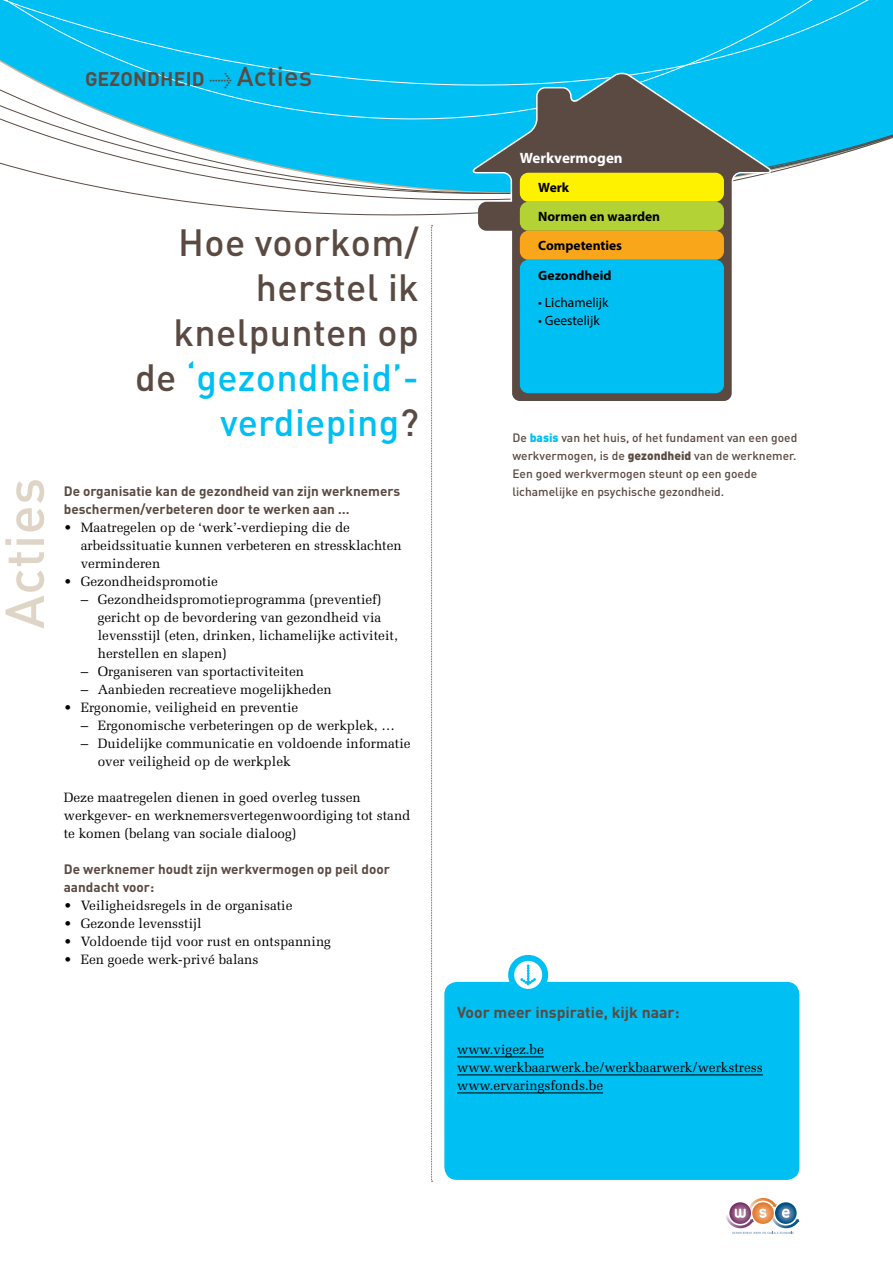
<style>
.page{position:relative;width:893px;height:1263px;background:#fff}
.page>*{position:absolute;margin:0;border:0;box-sizing:border-box;transform-origin:0 0}
.t1{font:500 54px "DIN";letter-spacing:.01em;color:#ded5c7}
.t2{font:500 37.5px/45px "DIN";letter-spacing:.01em;color:#5a4a42;text-align:right}
.t3{font:500 27px "DIN";letter-spacing:.01em;color:#5a4a42}
.t4{font:700 19.5px "DIN";letter-spacing:.01em;color:#5a4a42}
.t5{font:700 15.75px "DIN";color:#5a4a42}
.t6{font:700 15px "Myriad Pro";color:#fff}
.t7{font:13.5px/18px "Melior";color:#000}
.t8{font:700 13.5px/18px "DIN";color:#5a4a42}
.t9{font:700 13.5px/29.2px "Myriad Pro";color:#000}
.t10{font:13.5px "Myriad Pro";color:#000}
.t11{font:500 12px/18px "DIN";color:#5a4a42;text-align:justify}
.s1{font-weight:700;font-size:19.5px}
.s2{font-family:"Meta Plus Normal";font-weight:400;font-size:19.5px}
.s3{color:#00c0f3}
.s4{font-weight:900;color:#00c0f3}
.s5{font-weight:900}
</style>
<div class="page">
<svg style="left:726px;top:1198px;width:73px;height:36px"></svg>
<svg style="left:0;top:0;width:893px;height:216px"></svg>
<div style="left:444px;top:982px;width:355px;height:198px;background:#00c0f3;border-radius:13px"></div>
<hr style="left:457px;top:1057px;width:87px;height:1px;background:#000">
<hr style="left:457px;top:1075px;width:306px;height:1px;background:#000">
<hr style="left:457px;top:1093px;width:146px;height:1px;background:#000">
<svg style="left:431px;top:225px;width:2px;height:957px"></svg>
<svg style="left:511px;top:958px;width:34px;height:34px"></svg>
<div style="left:508px;top:955px;width:40px;height:40px;border:6px solid #00c0f3;border-radius:50%"></div>
<svg style="left:521px;top:965px;width:15px;height:20px"></svg>
<svg style="left:470px;top:71px;width:302px;height:330px"></svg>
<div style="left:520px;top:173px;width:204px;height:29px;background:#fff200;border-radius:9px"></div>
<div style="left:520px;top:202px;width:204px;height:29px;background:#b3d235;border-radius:9px"></div>
<div style="left:520px;top:231px;width:204px;height:29px;background:#faa61a;border-radius:9px"></div>
<div style="left:520px;top:260px;width:204px;height:133px;background:#00c0f3;border-radius:9px"></div>
<svg style="left:478px;top:202px;width:36px;height:29px"></svg>
<h3 class="t4" style="left:85px;top:66px;width:62px">Gezondh</h3>
<h3 class="t3" style="left:174px;top:58px;width:140px"><span class="s1">eid</span> <span class="s2">&gt;</span> Acties</h3>
<h1 class="t1" style="left:-12px;top:629px;width:153px;rotate:-90deg">Acties</h1>
<h2 class="t2" style="left:135px;top:219px;width:285px">Hoe voorkom/ herstel ik knelpunten op de <span class="s3">‘gezondheid’- verdieping</span>?</h2>
<p class="t6" style="left:520px;top:148px;width:104px">Werkvermogen</p>
<p class="t9" style="left:538px;top:173px;width:123px">Werk<br>Normen en waarden<br>Competenties<br>Gezondheid</p>
<p class="t10" style="left:538px;top:294px;width:72px">• Lichamelijk</p>
<p class="t10" style="left:538px;top:312px;width:63px">• Geestelijk</p>
<p class="t11" style="left:512px;top:428px;width:286px">De <span class="s4">basis</span> van het huis, of het fundament van een goed werkvermogen, is de <span class="s5">gezondheid</span> van de werknemer.<br>Een goed werkvermogen steunt op een goede</p>
<p class="t8" style="left:64px;top:481px;width:338px">De organisatie kan de gezondheid van zijn werknemers</p>
<p class="t11" style="left:512px;top:482px;width:213px">lichamelijke en psychische gezondheid.</p>
<p class="t8" style="left:64px;top:499px;width:287px">beschermen/verbeteren door te werken aan …</p>
<p class="t7" style="left:81px;top:518px;width:322px;text-indent:-17px">• Maatregelen op de ‘werk’-verdieping die de arbeidssituatie kunnen verbeteren en stressklachten verminderen</p>
<p class="t7" style="left:64px;top:572px;width:156px">• Gezondheidspromotie</p>
<p class="t7" style="left:98px;top:590px;width:301px;text-indent:-17px">– Gezondheidspromotieprogramma (preventief) gericht op de bevordering van gezondheid via levensstijl (eten, drinken, lichamelijke activiteit, herstellen en slapen)</p>
<p class="t7" style="left:81px;top:662px;width:225px">– Organiseren van sportactiviteiten</p>
<p class="t7" style="left:81px;top:680px;width:253px">– Aanbieden recreatieve mogelijkheden</p>
<p class="t7" style="left:64px;top:698px;width:236px">• Ergonomie, veiligheid en preventie</p>
<p class="t7" style="left:81px;top:716px;width:316px">– Ergonomische verbeteringen op de werkplek, …</p>
<p class="t7" style="left:98px;top:734px;width:314px;text-indent:-17px">– Duidelijke communicatie en voldoende informatie over veiligheid op de werkplek</p>
<p class="t7" style="left:64px;top:788px;width:348px">Deze maatregelen dienen in goed overleg tussen werkgever- en werknemersvertegenwoordiging tot stand te komen (belang van sociale dialoog)</p>
<p class="t8" style="left:64px;top:859px;width:328px">De werknemer houdt zijn werkvermogen op peil door aandacht voor:</p>
<p class="t7" style="left:64px;top:896px;width:230px">• Veiligheidsregels in de organisatie</p>
<p class="t7" style="left:64px;top:914px;width:139px">• Gezonde levensstijl</p>
<p class="t7" style="left:64px;top:932px;width:269px">• Voldoende tijd voor rust en ontspanning</p>
<p class="t7" style="left:64px;top:950px;width:196px">• Een goede werk-privé balans</p>
<p class="t5" style="left:457px;top:1002px;width:224px">Voor meer inspiratie, kijk naar:</p>
<p class="t7" style="left:457px;top:1040px;width:307px">www.vigez.be www.werkbaarwerk.be/werkbaarwerk/werkstress www.ervaringsfonds.be</p>
</div>
